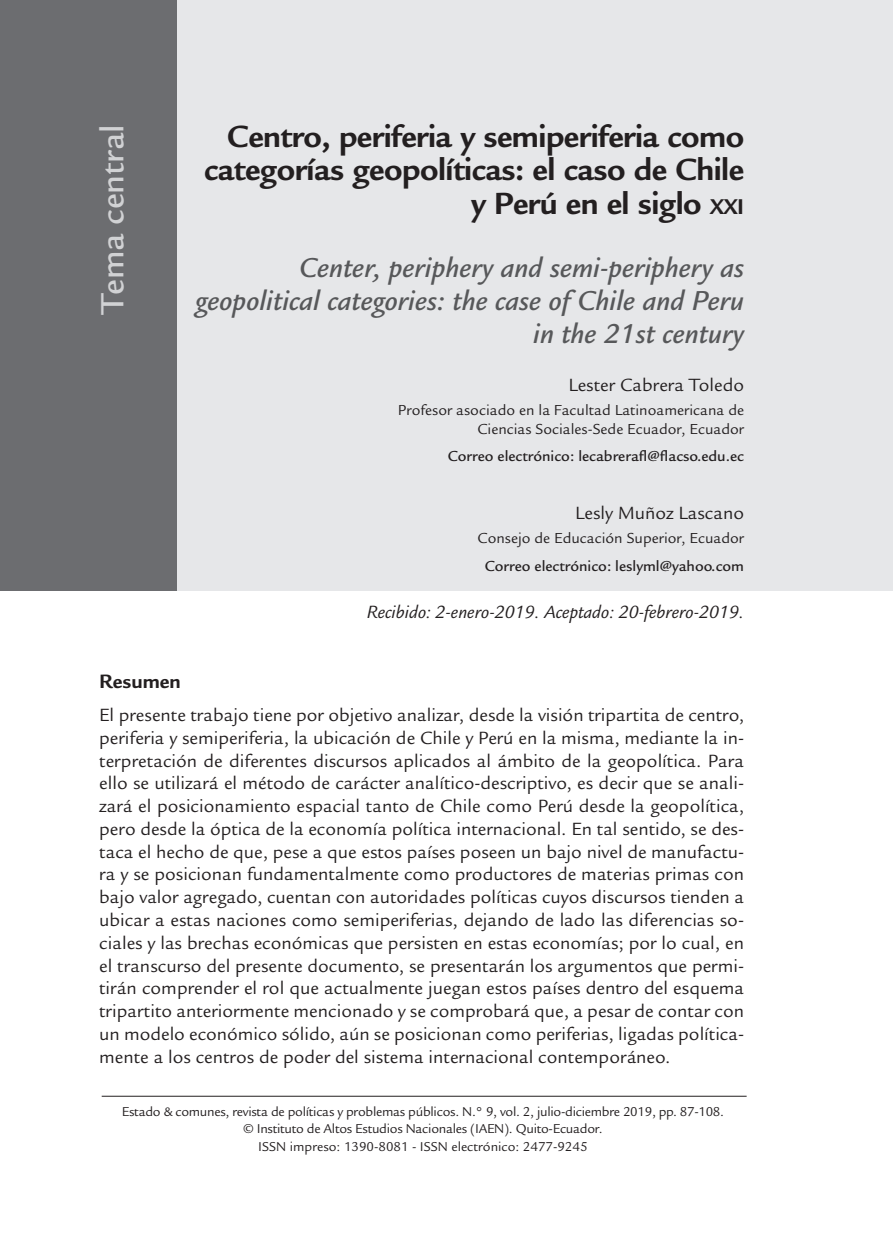
<style>
.page{position:relative;width:893px;height:1241px;background:#fff}
.page>*{position:absolute;margin:0;border:0;box-sizing:border-box;transform-origin:0 0}
.t1{font:500 35px "Legacy Sans Std";color:#d1d2d4}
.t2{font:700 33.25px/33.2px "Legacy Sans Std";letter-spacing:-.015em;color:#231f20;text-align:right}
.t3{font:italic 500 29.75px/33.2px "Legacy Sans Std";color:#57585a;text-align:right}
.t4{font:700 21px "Legacy Sans Std";color:#231f20}
.t5{font:19.25px/22.8px "Legacy Sans Std";color:#231f20;text-align:justify}
.t6{font:italic 19.25px "Legacy Sans Std";color:#231f20}
.t7{font:15.75px/18.9px "Legacy Sans Std";color:#231f20;text-align:right}
.t8{font:500 15.75px "Legacy Sans Std";color:#231f20}
.t9{font:14px/17.5px "Legacy Sans Std";letter-spacing:-.02em;color:#231f20;text-align:center}
.s1{font-size:23.28px}
</style>
<div class="page">
<div style="left:52px;top:0;width:841px;height:590px;background:#e6e7e9"></div>
<div style="left:0;top:0;width:176px;height:590px;background:#6c6d70"></div>
<hr style="left:102px;top:1095px;width:645px;height:1px;background:#231f20">
<h1 class="t1" style="left:92px;top:314px;width:191px;rotate:-90deg">Tema central</h1>
<h2 class="t2" style="left:204px;top:120px;width:542px">Centro, periferia y semiperiferia como categorías geopolíticas: el caso de Chile y Perú en el siglo <span class="s1">xxi</span></h2>
<h3 class="t3" style="left:195px;top:251px;width:550px">Center, periphery and semi-periphery as geopolitical categories: the case of Chile and Peru in the 21st century</h3>
<p class="t5" style="left:568px;top:373px;width:177px">Lester Cabrera Toledo</p>
<p class="t7" style="left:398px;top:400px;width:348px">Profesor asociado en la Facultad Latinoamericana de<br>Ciencias Sociales-Sede Ecuador, Ecuador</p>
<p class="t8" style="left:448px;top:447px;width:298px">Correo electrónico: lecabrerafl@flacso.edu.ec</p>
<p class="t5" style="left:575px;top:502px;width:170px">Lesly Muñoz Lascano</p>
<p class="t7" style="left:477px;top:529px;width:268px">Consejo de Educación Superior, Ecuador</p>
<p class="t8" style="left:485px;top:557px;width:261px">Correo electrónico: leslyml@yahoo.com</p>
<p class="t6" style="left:367px;top:602px;width:379px">Recibido: 2-enero-2019. Aceptado: 20-febrero-2019.</p>
<p class="t4" style="left:99px;top:669px;width:83px">Resumen</p>
<p class="t5" style="left:99px;top:703px;width:646px">El presente trabajo tiene por objetivo analizar, desde la visión tripartita de centro, periferia y semiperiferia, la ubicación de Chile y Perú en la misma, mediante la in&shy;terpretación de diferentes discursos aplicados al ámbito de la geopolítica. Para ello se utilizará el método de carácter analítico-descriptivo, es decir que se anali&shy;zará el posicionamiento espacial tanto de Chile como Perú desde la geopolítica, pero desde la óptica de la economía política internacional. En tal sentido, se des&shy;taca el hecho de que, pese a que estos países poseen un bajo nivel de manufactu&shy;ra y se posicionan fundamentalmente como productores de materias primas con bajo valor agregado, cuentan con autoridades políticas cuyos discursos tienden a ubicar a estas naciones como semiperiferias, dejando de lado las diferencias so&shy;ciales y las brechas económicas que persisten en estas economías; por lo cual, en el transcurso del presente documento, se presentarán los argumentos que permi&shy;tirán comprender el rol que actualmente juegan estos países dentro del esquema tripartito anteriormente mencionado y se comprobará que, a pesar de contar con un modelo económico sólido, aún se posicionan como periferias, ligadas política&shy;mente a los centros de poder del sistema internacional contemporáneo.</p>
<p class="t9" style="left:122px;top:1102px;width:604px">Estado &amp; comunes, revista de políticas y problemas públicos. N.° 9, vol. 2, julio-diciembre 2019, pp. 87-108. © Instituto de Altos Estudios Nacionales (IAEN). Quito-Ecuador.<br>ISSN impreso: 1390-8081 - ISSN electrónico: 2477-9245</p>
</div>
